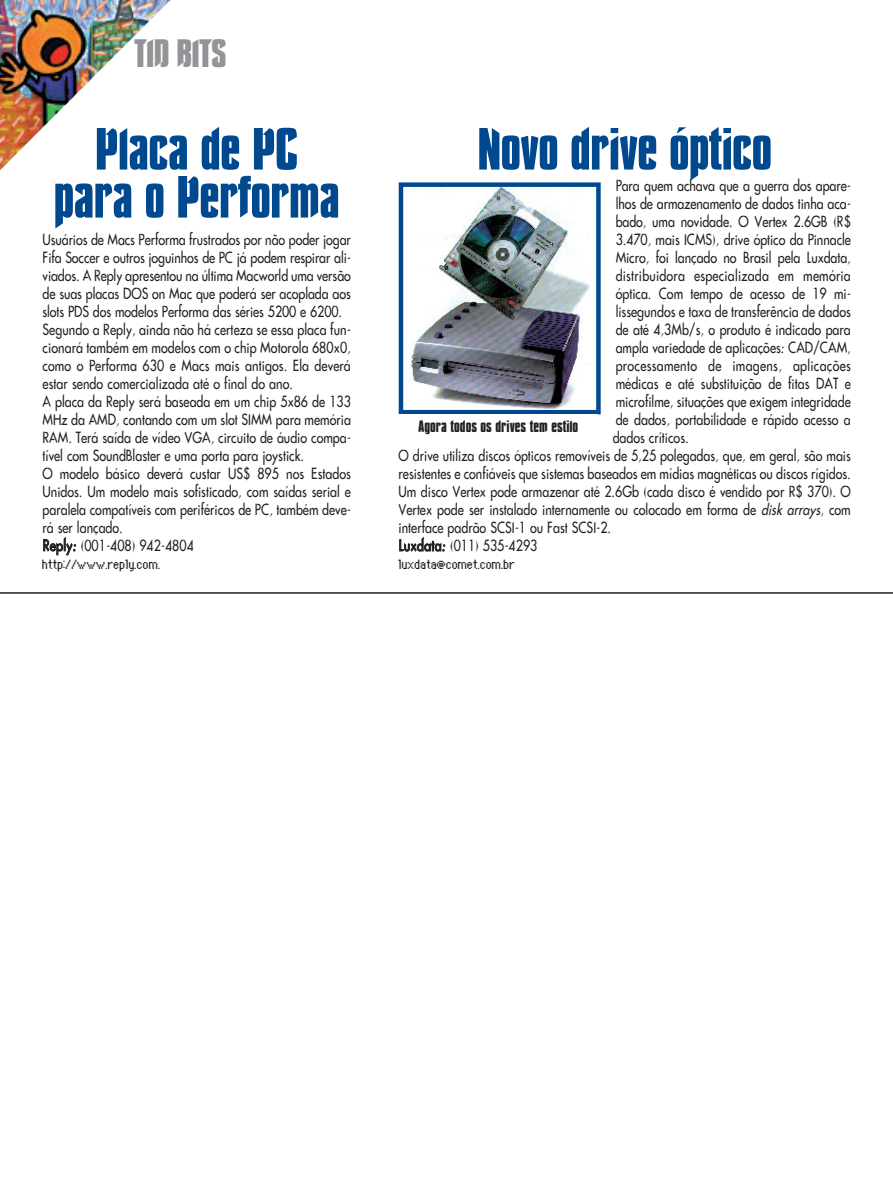
<style>
.page{position:relative;width:893px;height:1190px;background:#fff}
.page>*{position:absolute;margin:0;border:0;box-sizing:border-box;transform-origin:0 0}
.t1{font:700 54px/48px "Compacta Vitima";letter-spacing:-.015em;color:#00498f;text-align:center}
.t2{font:700 36px "Compacta Vitima";letter-spacing:-.02em;color:#939497}
.t3{font:15px/18px "Futura Vitima";color:#231f1f;scale:.83 1}
.t4{font:15px "Genoveva";color:#231f1f}
.t5{font:15px "Futura Vitima";letter-spacing:.025em;color:#231f1f;scale:.83 1}
.t6{font:700 15px "Compacta Vitima";color:#231f1f}
.s1{font-style:italic}
</style>
<div class="page">
<img style="left:0;top:0;width:171px;height:171px">
<hr style="left:0;top:592px;width:892px;height:1px;background:#231f1f">
<img style="left:409px;top:187px;width:181px;height:222px">
<div style="left:398px;top:182px;width:202px;height:232px;border:4px solid #00498f"></div>
<h2 class="t2" style="left:134px;top:37px;width:94px">TID BITS</h2>
<h1 class="t1" style="left:54px;top:128px;width:288px">Placa de PC para o Performa</h1>
<p class="t3" style="left:43px;top:231px;width:373px">Usuários de Macs Performa frustrados por não poder jogar Fifa Soccer e outros joguinhos de PC já podem respirar ali&shy;viados. A Reply apresentou na última Macworld uma versão de suas placas DOS on Mac que poderá ser acoplada aos slots PDS dos modelos Performa das séries 5200 e 6200.<br>Segundo a Reply, ainda não há certeza se essa placa fun&shy;cionará também em modelos com o chip Motorola 680x0, como o Performa 630 e Macs mais antigos. Ela deverá estar sendo comercializada até o final do ano.<br>A placa da Reply será baseada em um chip 5x86 de 133<br>MHz da AMD, contando com um slot SIMM para memória RAM. Terá saída de vídeo VGA, circuito de áudio compa&shy;tível com SoundBlaster e uma porta para joystick.<br>O modelo básico deverá custar US$ 895 nos Estados Unidos. Um modelo mais sofisticado, com saídas serial e paralela compatíveis com periféricos de PC, também deve&shy;rá ser lançado.<br>Reply: (001-408) 942-4804</p>
<p class="t4" style="left:43px;top:555px;width:120px">http://www.reply.com.</p>
<h1 class="t1" style="left:477px;top:128px;width:296px">Novo drive óptico</h1>
<p class="t3" style="left:615px;top:177px;width:285px">Para quem achava que a guerra dos apare-</p>
<p class="t3" style="left:615px;top:195px;width:285px">lhos de armazenamento de dados tinha aca-</p>
<p class="t3" style="left:615px;top:213px;width:285px">bado, uma novidade. O Vertex 2.6GB (R$</p>
<p class="t3" style="left:615px;top:231px;width:285px">3.470, mais ICMS), drive óptico da Pinnacle</p>
<p class="t3" style="left:615px;top:249px;width:285px">Micro, foi lançado no Brasil pela Luxdata,</p>
<p class="t3" style="left:615px;top:267px;width:285px">distribuidora especializada em memória</p>
<p class="t3" style="left:615px;top:285px;width:285px">óptica. Com tempo de acesso de 19 mi-</p>
<p class="t3" style="left:615px;top:303px;width:285px">lissegundos e taxa de transferência de dados</p>
<p class="t3" style="left:615px;top:321px;width:285px">de até 4,3Mb/s, o produto é indicado para</p>
<p class="t3" style="left:615px;top:339px;width:285px">ampla variedade de aplicações: CAD/CAM,</p>
<p class="t5" style="left:615px;top:358px;width:285px">processamento de imagens, aplicações</p>
<p class="t3" style="left:615px;top:375px;width:285px">médicas e até substituição de fitas DAT e</p>
<p class="t3" style="left:615px;top:393px;width:285px">microfilme, situações que exigem integridade</p>
<p class="t3" style="left:615px;top:411px;width:285px">de dados, portabilidade e rápido acesso a</p>
<p class="t3" style="left:612px;top:429px;width:93px">dados críticos.</p>
<p class="t3" style="left:398px;top:447px;width:546px">O drive utiliza discos ópticos removíveis de 5,25 polegadas, que, em geral, são mais</p>
<p class="t3" style="left:398px;top:465px;width:546px">resistentes e confiáveis que sistemas baseados em mídias magnéticas ou discos rígidos.</p>
<p class="t3" style="left:398px;top:483px;width:546px">Um disco Vertex pode armazenar até 2.6Gb (cada disco é vendido por R$ 370). O</p>
<p class="t3" style="left:398px;top:501px;width:546px">Vertex pode ser instalado internamente ou colocado em forma de <span class="s1">disk arrays</span>, com</p>
<p class="t3" style="left:398px;top:519px;width:257px">interface padrão SCSI-1 ou Fast SCSI-2.</p>
<p class="t3" style="left:399px;top:537px;width:168px">Luxdata: (011) 535-4293</p>
<p class="t4" style="left:398px;top:555px;width:118px">luxdata@comet.com.br</p>
<p class="t6" style="left:418px;top:420px;width:162px">Agora todos os drives tem estilo</p>
</div>
